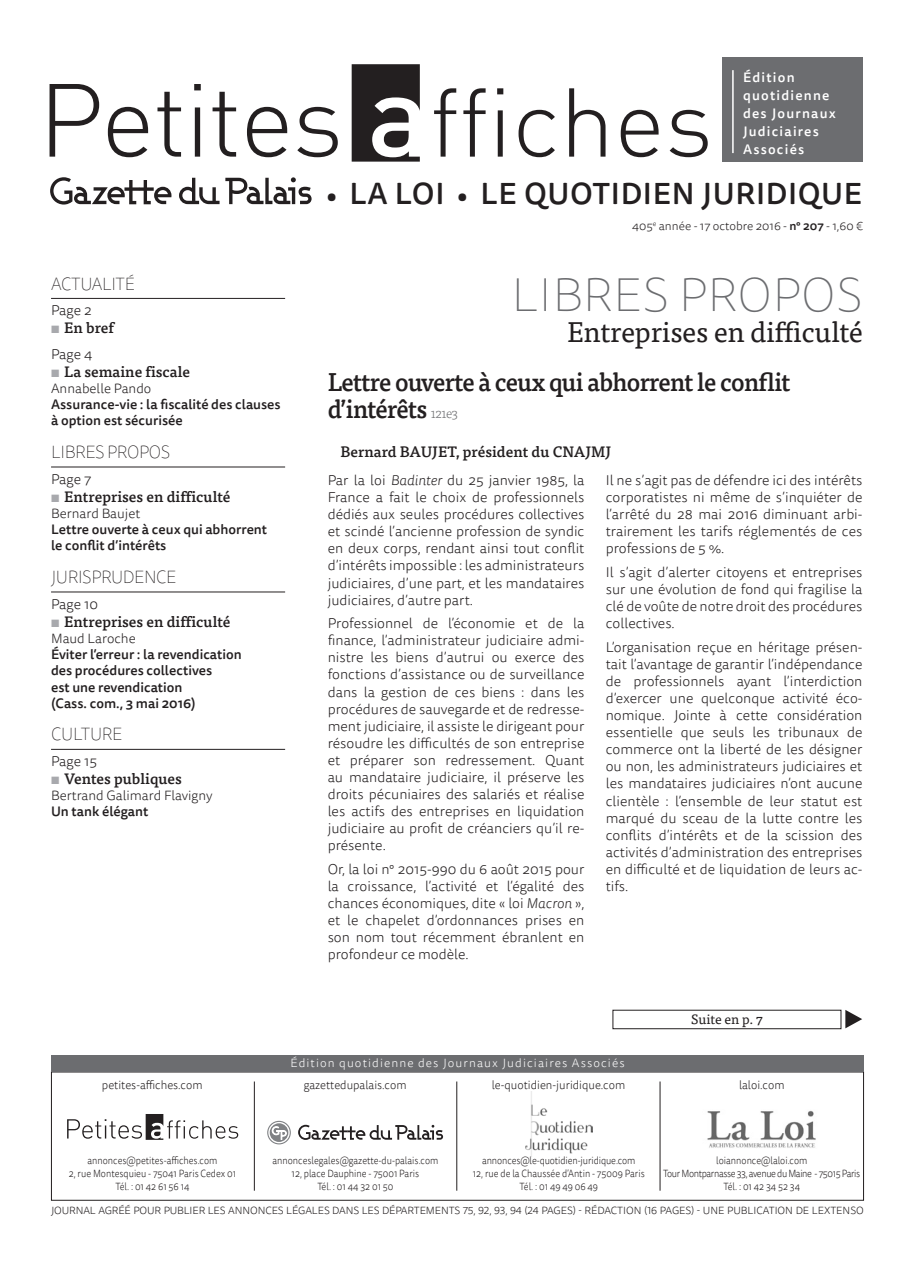
<style>
.page{position:relative;width:915px;height:1263px;background:#fff}
.page>*{position:absolute;margin:0;border:0;box-sizing:border-box;transform-origin:0 0}
.t1{font:100 48px "Tisa Sans OT";letter-spacing:.01em;color:#6c6d70}
.t2{font:500 30px "Tisa Sans OT";letter-spacing:.02em;color:#231f20}
.t3{font:28.5px "Tisa OT";letter-spacing:-.01em;color:#231f20}
.t4{font:500 25.5px/27px "Tisa OT";letter-spacing:-.03em;color:#231f20;scale:.95 1}
.t5{font:100 18px "Tisa Sans OT";letter-spacing:-.02em;color:#231f20;scale:.95 1}
.t6{font:500 15px "Tisa OT";color:#231f20}
.t7{font:300 14.25px/17.1px "Tisa Sans OT";color:#231f20;text-align:justify}
.t8{font:500 13.5px/16.2px "Tisa Sans OT";color:#231f20}
.t9{font:300 13.5px "Tisa Sans OT";color:#231f20}
.t10{font:500 13.5px/18px "Tisa Sans OT";letter-spacing:.09em;color:#fff}
.t11{font:13.5px "Tisa OT";color:#231f20}
.t12{font:300 12px "Tisa Sans OT";color:#231f20;scale:.95 1}
.t13{font:300 12px "Tisa Sans OT";letter-spacing:.09em;color:#fff}
.t14{font:300 12px "Tisa Sans OT";color:#231f20}
.t15{font:300 10.5px/12.6px "Tisa Sans OT";color:#231f20;text-align:center;scale:.88 1}
.t16{font:300 10.5px "Tisa Sans OT";color:#231f20}
.t17{font:300 10.5px/12.6px "Tisa Sans OT";letter-spacing:-.04em;color:#231f20;text-align:center;scale:.88 1}
.s1{font-size:27px}
.s2{font-weight:700;color:#a8a9ad}
.s3{font-weight:500}
.s4{font-weight:300;font-size:13.5px;color:#6c6d70}
.s5{font-style:italic}
</style>
<div class="page">
<img style="left:525px;top:1091px;width:67px;height:65px">
<svg style="left:67px;top:1114px;width:171px;height:26px"></svg>
<img style="left:707px;top:1110px;width:109px;height:38px">
<hr style="left:659px;top:1081px;width:1px;height:110px;background:#231f20">
<hr style="left:456px;top:1081px;width:1px;height:110px;background:#231f20">
<hr style="left:254px;top:1081px;width:1px;height:110px;background:#231f20">
<svg style="left:269px;top:1123px;width:19px;height:19px"></svg>
<svg style="left:298px;top:1125px;width:145px;height:15px"></svg>
<svg style="left:271px;top:1126px;width:16px;height:14px"></svg>
<div style="left:267px;top:1121px;width:24px;height:23px;border:1px solid #808285;border-radius:50%"></div>
<div style="left:51px;top:1055px;width:812px;height:16px;background:#6c6d70"></div>
<div style="left:721px;top:58px;width:140px;height:104px;background:#6c6d70"></div>
<hr style="left:732px;top:70px;width:1px;height:83px;background:#fff">
<svg style="left:50px;top:84px;width:49px;height:73px"></svg>
<svg style="left:108px;top:107px;width:40px;height:50px"></svg>
<svg style="left:157px;top:92px;width:24px;height:65px"></svg>
<svg style="left:194px;top:84px;width:7px;height:73px"></svg>
<svg style="left:212px;top:92px;width:24px;height:65px"></svg>
<svg style="left:247px;top:107px;width:40px;height:50px"></svg>
<svg style="left:297px;top:107px;width:40px;height:50px"></svg>
<svg style="left:351px;top:64px;width:68px;height:98px"></svg>
<svg style="left:434px;top:88px;width:22px;height:69px"></svg>
<svg style="left:463px;top:88px;width:22px;height:69px"></svg>
<svg style="left:497px;top:88px;width:6px;height:69px"></svg>
<svg style="left:518px;top:110px;width:36px;height:47px"></svg>
<svg style="left:569px;top:88px;width:36px;height:69px"></svg>
<svg style="left:620px;top:110px;width:38px;height:47px"></svg>
<svg style="left:669px;top:110px;width:38px;height:47px"></svg>
<svg style="left:50px;top:177px;width:121px;height:28px"></svg>
<svg style="left:179px;top:178px;width:40px;height:26px"></svg>
<svg style="left:225px;top:177px;width:86px;height:27px"></svg>
<div style="left:612px;top:1010px;width:229px;height:19px;border:1px solid #231f20"></div>
<svg style="left:845px;top:1010px;width:16px;height:18px"></svg>
<hr style="left:51px;top:298px;width:234px;height:1px;background:#231f20">
<hr style="left:51px;top:467px;width:234px;height:1px;background:#231f20">
<hr style="left:51px;top:592px;width:234px;height:1px;background:#231f20">
<hr style="left:51px;top:749px;width:234px;height:1px;background:#231f20">
<p class="t10" style="left:742px;top:69px;width:94px">Édition quotidienne des Journaux<br>Judiciaires<br>Associés</p>
<h2 class="t2" style="left:326px;top:175px;width:537px"><span class="s1">•</span> LA LOI <span class="s1">•</span> LE QUOTIDIEN JURIDIQUE</h2>
<p class="t5" style="left:51px;top:273px;width:90px">ACTUALITÉ</p>
<p class="t7" style="left:51px;top:303px;width:42px">Page 2</p>
<p class="t6" style="left:51px;top:319px;width:64px"><span class="s2">▪</span> En bref</p>
<p class="t7" style="left:51px;top:346px;width:43px">Page 4</p>
<p class="t6" style="left:51px;top:362px;width:140px"><span class="s2">▪</span> La semaine fiscale</p>
<p class="t9" style="left:51px;top:380px;width:102px">Annabelle Pando</p>
<p class="t8" style="left:51px;top:397px;width:231px">Assurance-vie : la fiscalité des clauses à option est sécurisée</p>
<p class="t5" style="left:51px;top:441px;width:20px">LIBRES</p>
<p class="t5" style="left:107px;top:441px;width:12px">PROPOS</p>
<p class="t7" style="left:51px;top:471px;width:42px">Page 7</p>
<p class="t6" style="left:51px;top:487px;width:181px"><span class="s2">▪</span> Entreprises en difficulté</p>
<p class="t9" style="left:51px;top:505px;width:91px">Bernard Baujet</p>
<p class="t8" style="left:51px;top:522px;width:217px">Lettre ouverte à ceux qui abhorrent le conflit d’intérêts</p>
<p class="t5" style="left:51px;top:566px;width:28px">JURISPR</p>
<p class="t5" style="left:111px;top:566px;width:67px">UDENCE</p>
<p class="t7" style="left:51px;top:596px;width:48px">Page 10</p>
<p class="t6" style="left:51px;top:612px;width:181px"><span class="s2">▪</span> Entreprises en difficulté</p>
<p class="t9" style="left:51px;top:630px;width:86px">Maud Laroche</p>
<p class="t8" style="left:51px;top:647px;width:192px">Éviter l’erreur : la revendication des procédures collectives<br>est une revendication<br>(Cass. com., 3 mai 2016)</p>
<p class="t5" style="left:51px;top:724px;width:64px">CULTURE</p>
<p class="t7" style="left:51px;top:753px;width:47px">Page 15</p>
<p class="t6" style="left:51px;top:770px;width:132px"><span class="s2">▪</span> Ventes publiques</p>
<p class="t9" style="left:51px;top:788px;width:163px">Bertrand Galimard Flavigny</p>
<p class="t8" style="left:51px;top:804px;width:99px">Un tank élégant</p>
<p class="t14" style="left:632px;top:219px;width:232px">405<sup>e</sup> année - 17 octobre 2016 - <span class="s3">n° 207</span> - 1,60 €</p>
<h1 class="t1" style="left:511px;top:267px;width:352px">LIBRES PROPOS</h1>
<h3 class="t3" style="left:567px;top:315px;width:297px">Entreprises en difficulté</h3>
<h3 class="t4" style="left:327px;top:369px;width:488px">Lettre ouverte à ceux qui abhorrent le conflit d’intérêts <span class="s4">121e3</span></h3>
<p class="t6" style="left:340px;top:443px;width:272px">Bernard BAUJET, président du CNAJMJ</p>
<p class="t7" style="left:327px;top:472px;width:258px">Par la loi <span class="s5">Badinter</span> du 25 janvier 1985, la France a fait le choix de professionnels dédiés aux seules procédures collectives et scindé l’ancienne profession de syndic en deux corps, rendant ainsi tout conflit d’intérêts impossible : les administrateurs judiciaires, d’une part, et les mandataires judiciaires, d’autre part.</p>
<p class="t7" style="left:327px;top:615px;width:258px">Professionnel de l’économie et de la finance, l’administrateur judiciaire admi&shy;nistre les biens d’autrui ou exerce des fonctions d’assistance ou de surveillance dans la gestion de ces biens : dans les procédures de sauvegarde et de redresse&shy;ment judiciaire, il assiste le dirigeant pour résoudre les difficultés de son entreprise et préparer son redressement. Quant au mandataire judiciaire, il préserve les droits pécuniaires des salariés et réalise les actifs des entreprises en liquidation judiciaire au profit de créanciers qu’il re&shy;présente.</p>
<p class="t7" style="left:327px;top:861px;width:258px">Or, la loi n° 2015-990 du 6 août 2015 pour la croissance, l’activité et l’égalité des chances économiques, dite « loi <span class="s5">Macron</span> », et le chapelet d’ordonnances prises en son nom tout récemment ébranlent en profondeur ce modèle.</p>
<p class="t7" style="left:605px;top:472px;width:258px">Il ne s’agit pas de défendre ici des intérêts corporatistes ni même de s’inquiéter de l’arrêté du 28 mai 2016 diminuant arbi&shy;trairement les tarifs réglementés de ces professions de 5 %.</p>
<p class="t7" style="left:605px;top:564px;width:258px">Il s’agit d’alerter citoyens et entreprises sur une évolution de fond qui fragilise la clé de voûte de notre droit des procédures collectives.</p>
<p class="t7" style="left:605px;top:639px;width:258px">L’organisation reçue en héritage présen&shy;tait l’avantage de garantir l’indépendance de professionnels ayant l’interdiction d’exercer une quelconque activité éco&shy;nomique. Jointe à cette considération essentielle que seuls les tribunaux de commerce ont la liberté de les désigner ou non, les administrateurs judiciaires et les mandataires judiciaires n’ont aucune clientèle : l’ensemble de leur statut est marqué du sceau de la lutte contre les conflits d’intérêts et de la scission des activités d’administration des entreprises en difficulté et de liquidation de leurs ac&shy;tifs.</p>
<p class="t12" style="left:102px;top:1077px;width:107px">petites-affiches.com</p>
<p class="t13" style="left:290px;top:1055px;width:335px">Édition quotidienne des Journaux Judiciaires Associés</p>
<p class="t11" style="left:691px;top:1012px;width:73px">Suite en p. 7</p>
<p class="t12" style="left:303px;top:1077px;width:110px">gazettedupalais.com</p>
<p class="t12" style="left:491px;top:1077px;width:142px">le-quotidien-juridique.com</p>
<p class="t12" style="left:738px;top:1077px;width:49px">laloi.com</p>
<p class="t15" style="left:69px;top:1155px;width:192px">annonces@petites-affiches.com<br>2, rue Montesquieu - 75041 Paris Cedex 01<br>Tél. : 01 42 61 56 14</p>
<p class="t15" style="left:272px;top:1155px;width:190px">annonceslegales@gazette-du-palais.com<br>12, place Dauphine - 75001 Paris<br>Tél. : 01 44 32 01 50</p>
<p class="t15" style="left:472px;top:1155px;width:197px">annonces@le-quotidien-juridique.com<br>12, rue de la Chaussée d’Antin - 75009 Paris<br>Tél. : 01 49 49 06 49</p>
<p class="t17" style="left:663px;top:1155px;width:225px">loiannonce@laloi.com<br>Tour Montparnasse 33, avenue du Maine - 75015 Paris<br>Tél. : 01 42 34 52 34</p>
<p class="t16" style="left:51px;top:1204px;width:814px">JOURNAL AGRÉÉ POUR PUBLIER LES ANNONCES LÉGALES DANS LES DÉPARTEMENTS 75, 92, 93, 94 (24 PAGES) - RÉDACTION (16 PAGES) - UNE PUBLICATION DE LEXTENSO</p>
</div>
